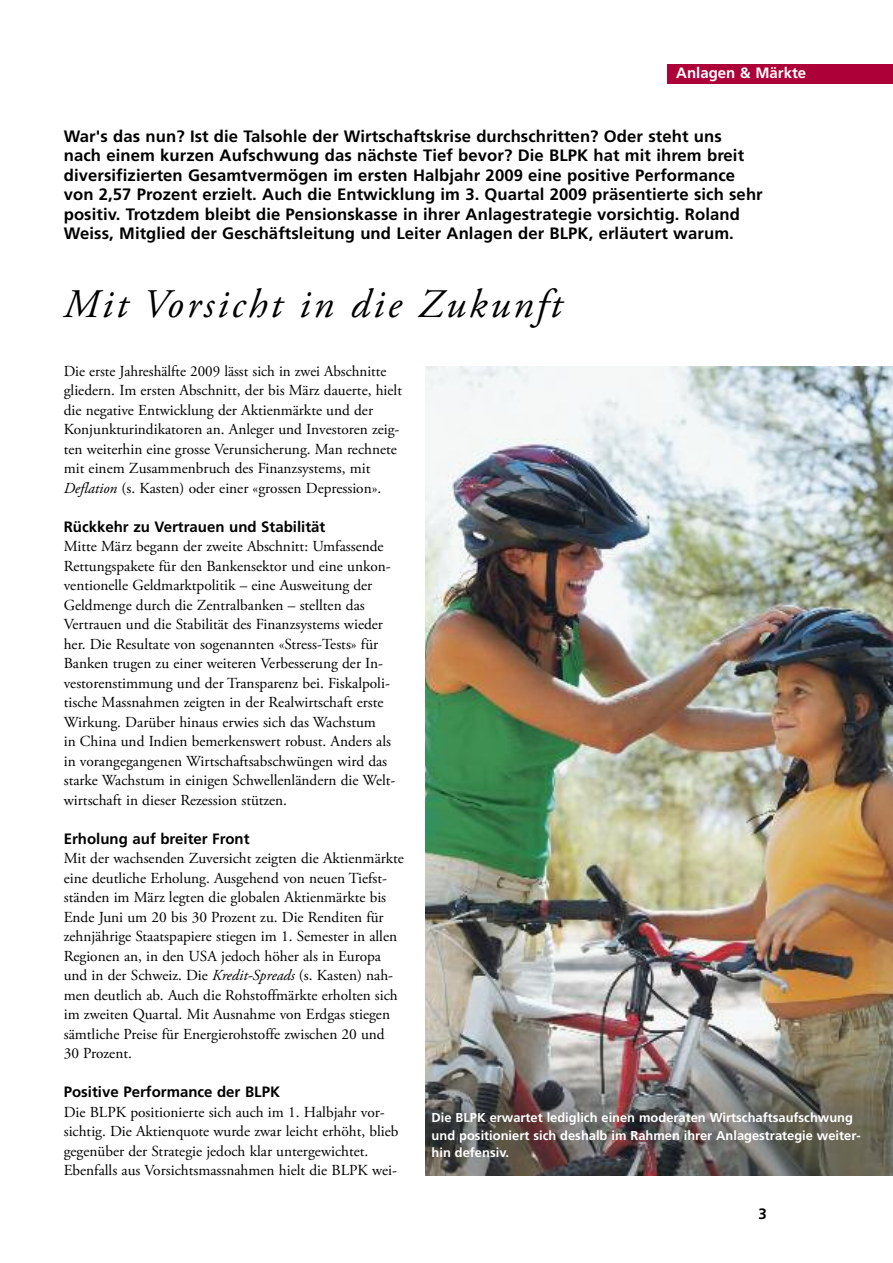
<style>
.page{position:relative;width:893px;height:1263px;background:#fff}
.page>*{position:absolute;margin:0;border:0;box-sizing:border-box;transform-origin:0 0}
.t1{font:italic 40.5px "Adobe Garamond Pro";letter-spacing:.075em;color:#000}
.t2{font:700 16.5px/19.5px "Frutiger LT Std";letter-spacing:.005em;color:#000}
.t3{font:15.3px/19.5px "Adobe Garamond Pro";color:#000}
.t4{font:700 15px "Frutiger LT Std";color:#000}
.t5{font:700 15px "Frutiger LT Std";color:#fff}
.t6{font:700 12.9px/17.4px "Frutiger LT Std";color:#fff}
.s1{font-style:italic}
</style>
<div class="page">
<img style="left:425px;top:367px;width:468px;height:808px">
<div style="left:668px;top:64px;width:225px;height:19px;background:#ad0039"></div>
<p class="t5" style="left:676px;top:67px;width:132px">Anlagen &amp; Märkte</p>
<p class="t2" style="left:64px;top:128px;width:700px">War's das nun? Ist die Talsohle der Wirtschaftskrise durchschritten? Oder steht uns nach einem kurzen Aufschwung das nächste Tief bevor? Die BLPK hat mit ihrem breit diversifizierten Gesamtvermögen im ersten Halbjahr 2009 eine positive Performance von 2,57 Prozent erzielt. Auch die Entwicklung im 3. Quartal 2009 präsentierte sich sehr positiv. Trotzdem bleibt die Pensionskasse in ihrer Anlagestrategie vorsichtig. Roland Weiss, Mitglied der Geschäftsleitung und Leiter Anlagen der BLPK, erläutert warum.</p>
<h1 class="t1" style="left:64px;top:288px;width:499px">Mit Vorsicht in die Zukunft</h1>
<p class="t3" style="left:64px;top:363px;width:340px">Die erste Jahreshälfte 2009 lässt sich in zwei Abschnitte gliedern. Im ersten Abschnitt, der bis März dauerte, hielt die negative Entwicklung der Aktienmärkte und der Konjunkturindikatoren an. Anleger und Investoren zeig&shy;ten weiterhin eine grosse Verunsicherung. Man rechnete mit einem Zusammenbruch des Finanzsystems, mit <span class="s1">Deflation</span> (s. Kasten) oder einer «grossen Depression».</p>
<p class="t4" style="left:64px;top:521px;width:263px">Rückkehr zu Vertrauen und Stabilität</p>
<p class="t3" style="left:64px;top:538px;width:333px">Mitte März begann der zweite Abschnitt: Umfassende Rettungspakete für den Bankensektor und eine unkon&shy;ventionelle Geldmarktpolitik – eine Ausweitung der Geldmenge durch die Zentralbanken – stellten das Vertrauen und die Stabilität des Finanzsystems wieder her. Die Resultate von sogenannten «Stress-Tests» für Banken trugen zu einer weiteren Verbesserung der In&shy;vestorenstimmung und der Transparenz bei. Fiskalpoli&shy;tische Massnahmen zeigten in der Realwirtschaft erste Wirkung. Darüber hinaus erwies sich das Wachstum<br>in China und Indien bemerkenswert robust. Anders als in vorangegangenen Wirtschaftsabschwüngen wird das starke Wachstum in einigen Schwellenländern die Welt&shy;wirtschaft in dieser Rezession stützen.</p>
<p class="t4" style="left:64px;top:833px;width:187px">Erholung auf breiter Front</p>
<p class="t3" style="left:64px;top:850px;width:342px">Mit der wachsenden Zuversicht zeigten die Aktienmärkte eine deutliche Erholung. Ausgehend von neuen Tiefst&shy;ständen im März legten die globalen Aktienmärkte bis Ende Juni um 20 bis 30 Prozent zu. Die Renditen für zehnjährige Staatspapiere stiegen im 1. Semester in allen Regionen an, in den USA jedoch höher als in Europa und in der Schweiz. Die <span class="s1">Kredit-Spreads</span> (s. Kasten) nah&shy;men deutlich ab. Auch die Rohstoffmärkte erholten sich im zweiten Quartal. Mit Ausnahme von Erdgas stiegen sämtliche Preise für Energierohstoffe zwischen 20 und<br>30 Prozent.</p>
<p class="t4" style="left:64px;top:1086px;width:218px">Positive Performance der BLPK</p>
<p class="t3" style="left:64px;top:1104px;width:336px">Die BLPK positionierte sich auch im 1. Halbjahr vor&shy;sichtig. Die Aktienquote wurde zwar leicht erhöht, blieb gegenüber der Strategie jedoch klar untergewichtet.<br>Ebenfalls aus Vorsichtsmassnahmen hielt die BLPK wei-</p>
<p class="t6" style="left:432px;top:1110px;width:431px">Die BLPK erwartet lediglich einen moderaten Wirtschaftsaufschwung und positioniert sich deshalb im Rahmen ihrer Anlagestrategie weiter&shy;hin defensiv.</p>
<p class="t4" style="left:759px;top:1207px;width:10px">3</p>
</div>
